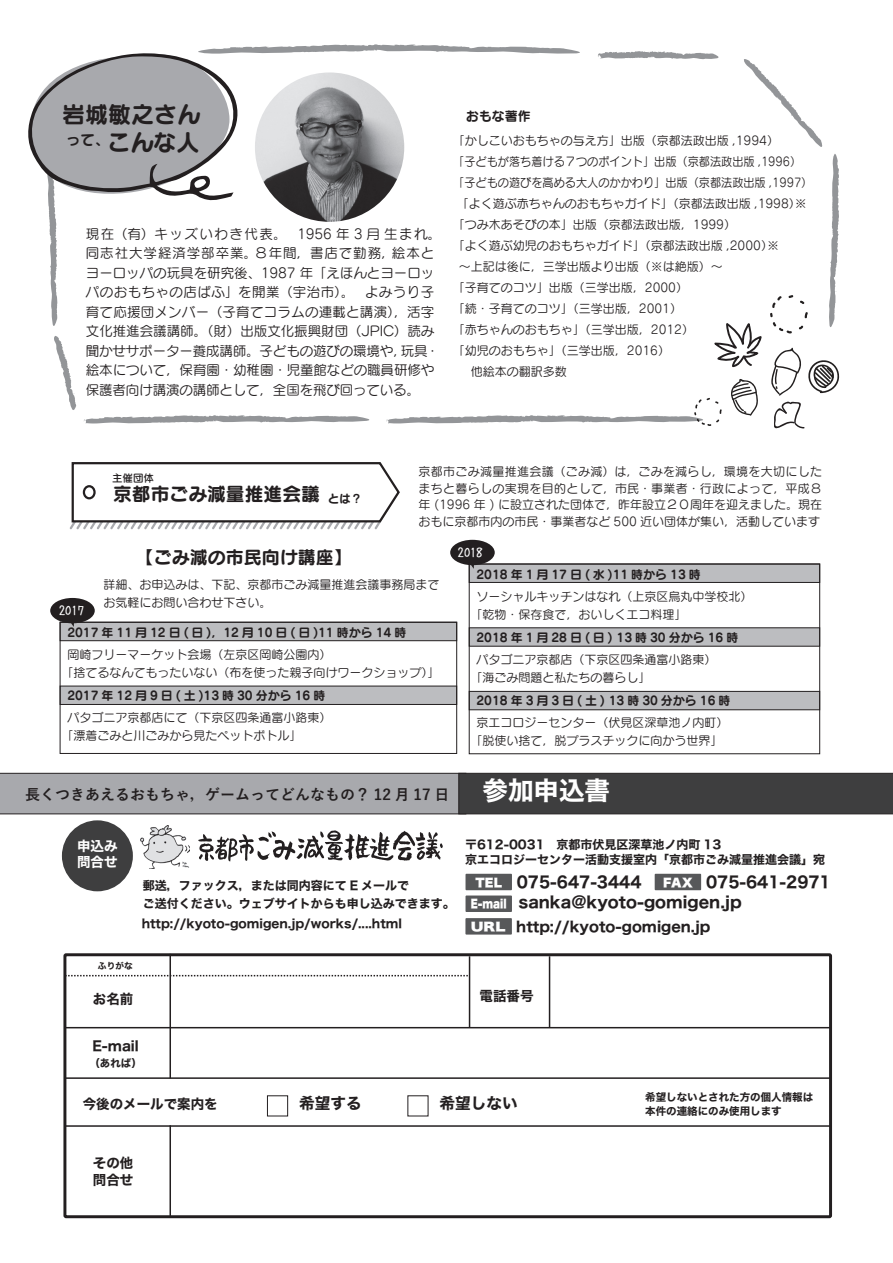
<style>
.page{position:relative;width:893px;height:1263px;background:#fff}
.page>*{position:absolute;margin:0;border:0;box-sizing:border-box;transform-origin:0 0}
.t1{font:25.5px "Hiragino Sans W7";color:#fff}
.t2{font:22.95px/28.3px "Seurat Pro B";color:#231f20;text-align:right}
.t3{font:18.75px "Seurat Pro B";color:#231f20}
.t4{font:18px "Seurat Pro B";color:#231f20}
.t5{font:15.75px/20.2px "Hiragino Sans W7";color:#231f20;scale:.95 1}
.t6{font:15.6px "Hiragino Sans W7";color:#231f20}
.t7{font:700 15px "Yu Go";color:#231f20}
.t8{font:14.4px "Hiragino Sans W7";color:#231f20}
.t9{font:14.4px "Seurat Pro B";color:#231f20}
.t10{font:13.5px/19.5px "Seurat Pro M";color:#231f20}
.t11{font:13.5px/16.5px "Hiragino Sans W7";color:#231f20}
.t12{font:13.5px/16.5px "Hiragino Sans W7";color:#fff}
.t13{font:13.05px "Seurat Pro B";color:#231f20}
.t14{font:12.6px "Sanafon Kaku OT";color:#fff}
.t15{font:12px/18px "Seurat Pro M";color:#231f20}
.t16{font:12px/18px "Hiragino Sans W7";color:#231f20}
.t17{font:12px "Seurat Pro B";letter-spacing:.25em;color:#231f20}
.t18{font:12px "Seurat Pro M";color:#231f20;scale:.93 1}
.t19{font:12px "Seurat Pro B";letter-spacing:.125em;color:#231f20}
.t20{font:11.55px/22.6px "Hiragino Sans W9";color:#fff;scale:.81 1}
.t21{font:11.55px "Seurat Pro B";color:#231f20}
.t22{font:10.5px/13.5px "Hiragino Sans W7";color:#231f20}
.t23{font:10.5px "Seurat Pro DB";color:#231f20}
.t24{font:8.7px "Hiragino Sans W7";color:#231f20}
.s1{font-family:"Hiragino Sans W9";font-size:11.55px;color:#fff}
</style>
<div class="page">
<svg style="left:70px;top:462px;width:330px;height:67px"></svg>
<div style="left:84px;top:486px;width:11px;height:12px;background:#fff;border-radius:50%"></div>
<div style="left:83px;top:485px;width:13px;height:14px;border:2px solid #231f20;border-radius:50%"></div>
<div style="left:60px;top:686px;width:397px;height:19px;background:#bcbdc0;border:1px solid #231f20"></div>
<div style="left:60px;top:622px;width:397px;height:19px;background:#bcbdc0;border:1px solid #231f20"></div>
<div style="left:469px;top:564px;width:351px;height:19px;background:#bcbdc0;border:1px solid #231f20"></div>
<div style="left:469px;top:628px;width:351px;height:18px;background:#bcbdc0"></div>
<div style="left:469px;top:691px;width:351px;height:19px;background:#bcbdc0;border:1px solid #231f20"></div>
<div style="left:62px;top:820px;width:71px;height:71px;background:#3e3e3f;border-radius:50%"></div>
<div style="left:63px;top:953px;width:769px;height:265px;border:3px solid #231f20"></div>
<div style="left:465px;top:874px;width:47px;height:16px;background:#57585a"></div>
<div style="left:655px;top:874px;width:46px;height:16px;background:#57585a"></div>
<div style="left:465px;top:895px;width:47px;height:17px;background:#57585a"></div>
<div style="left:465px;top:918px;width:47px;height:16px;background:#57585a"></div>
<div style="left:267px;top:1096px;width:21px;height:20px;border:1px solid #231f20"></div>
<img style="left:141px;top:825px;width:48px;height:44px">
<hr style="left:65px;top:1027px;width:766px;height:1px;background:#231f20">
<svg style="left:66px;top:975px;width:403px;height:1px"></svg>
<hr style="left:65px;top:1077px;width:766px;height:2px;background:#231f20">
<hr style="left:65px;top:1125px;width:766px;height:2px;background:#231f20">
<hr style="left:169px;top:954px;width:2px;height:74px;background:#231f20">
<hr style="left:169px;top:1125px;width:2px;height:91px;background:#231f20">
<hr style="left:469px;top:956px;width:1px;height:72px;background:#231f20">
<hr style="left:549px;top:956px;width:1px;height:72px;background:#231f20">
<hr style="left:169px;top:1028px;width:2px;height:50px;background:#231f20">
<svg style="left:198px;top:830px;width:245px;height:32px"></svg>
<svg style="left:0;top:773px;width:893px;height:41px;background:#717274"></svg>
<div style="left:60px;top:622px;width:397px;height:132px;border:1px solid #231f20"></div>
<div style="left:469px;top:564px;width:351px;height:190px;border:1px solid #231f20"></div>
<svg style="left:50px;top:598px;width:45px;height:29px"></svg>
<svg style="left:450px;top:540px;width:45px;height:29px"></svg>
<svg style="left:28px;top:44px;width:812px;height:385px"></svg>
<h2 class="t2" style="left:62px;top:99px;width:139px">岩城敏之さんこんな人</h2>
<p class="t9" style="left:66px;top:130px;width:45px">って、</p>
<p class="t10" style="left:86px;top:223px;width:357px">現在（有）キッズいわき代表。　1956 年 3 月 生まれ。同志社大学経済学部卒業。８年間，書店で勤務，絵本とヨーロッパの玩具を研究後、1987 年「えほんとヨーロッパのおもちゃの店ぱふ」を開業（宇治市）。　よみうり子育て応援団メンバー（子育てコラムの連載と講演），活字文化推進会議講師。（財）出版文化振興財団（JPIC）読み聞かせサポーター養成講師。子どもの遊びの環境や，玩具・絵本について，保育園・幼稚園・児童館などの職員研修や保護者向け講演の講師として，全国を飛び回っている。</p>
<p class="t13" style="left:466px;top:107px;width:67px">おもな著作</p>
<p class="t15" style="left:453px;top:131px;width:328px">「かしこいおもちゃの与え方」出版（京都法政出版 ,1994）</p>
<p class="t18" style="left:453px;top:153px;width:376px">「子どもが落ち着ける７つのポイント」出版（京都法政出版 ,1996）</p>
<p class="t18" style="left:453px;top:174px;width:388px">「子どもの遊びを高める大人のかかわり」出版（京都法政出版 ,1997）</p>
<p class="t15" style="left:457px;top:194px;width:352px">「よく遊ぶ赤ちゃんのおもちゃガイド」（京都法政出版 ,1998）※</p>
<p class="t15" style="left:453px;top:215px;width:285px">「つみ木あそびの本」出版（京都法政出版，1999）</p>
<p class="t15" style="left:453px;top:236px;width:328px">「よく遊ぶ幼児のおもちゃガイド」（京都法政出版 ,2000）※</p>
<p class="t15" style="left:459px;top:257px;width:265px">～上記は後に，三学出版より出版（※は絶版）～</p>
<p class="t15" style="left:453px;top:278px;width:237px">「子育てのコツ」出版（三学出版，2000）</p>
<p class="t15" style="left:453px;top:299px;width:231px">「続・子育てのコツ」（三学出版，2001）</p>
<p class="t15" style="left:453px;top:320px;width:243px">「赤ちゃんのおもちゃ」（三学出版，2012）</p>
<p class="t15" style="left:453px;top:341px;width:219px">「幼児のおもちゃ」（三学出版，2016）</p>
<p class="t15" style="left:459px;top:362px;width:109px">　他絵本の翻訳多数</p>
<p class="t23" style="left:112px;top:471px;width:44px">主催団体</p>
<h3 class="t3" style="left:113px;top:481px;width:208px">京都市ごみ減量推進会議</h3>
<p class="t21" style="left:328px;top:490px;width:36px">とは？</p>
<h3 class="t4" style="left:136px;top:545px;width:218px">【ごみ減の市民向け講座】</h3>
<p class="t15" style="left:419px;top:463px;width:405px;line-height:16.5px;text-align:justify">京都市ごみ減量推進会議（ごみ減）は，ごみを減らし，環境を大切にしたまちと暮らしの実現を目的として，市民・事業者・行政によって，平成８年 (1996 年 ) に設立された団体で，昨年設立２０周年を迎えました。現在おもに京都市内の市民・事業者など 500 近い団体が集い，活動しています</p>
<p class="t14" style="left:458px;top:546px;width:27px">2018</p>
<p class="t15" style="left:103px;top:575px;width:337px">詳細、お申込みは、下記、京都市ごみ減量推進会議事務局までお気軽にお問い合わせ下さい。</p>
<p class="t19" style="left:67px;top:624px;width:340px">2017年11月12日(日)，12月10日(日)11時から14時</p>
<p class="t15" style="left:61px;top:645px;width:379px;text-indent:6px">岡崎フリーマーケット会場（左京区岡崎公園内）<br>「捨てるなんてもったいない（布を使った親子向けワークショップ）」</p>
<p class="t17" style="left:67px;top:687px;width:259px">2017年12月9日(土)13時30分から16時</p>
<p class="t15" style="left:61px;top:708px;width:271px;text-indent:6px">パタゴニア京都店にて（下京区四条通富小路東）「漂着ごみと川ごみから見たペットボトル」</p>
<p class="t14" style="left:59px;top:604px;width:27px">2017</p>
<p class="t19" style="left:476px;top:566px;width:226px">2018年1月17日(水)11時から13時</p>
<p class="t15" style="left:470px;top:587px;width:283px;text-indent:6px">ソーシャルキッチンはなれ（上京区烏丸中学校北）「乾物・保存食で，おいしくエコ料理」</p>
<p class="t17" style="left:476px;top:629px;width:263px">2018年1月28日(日) 13時30分から16時</p>
<p class="t15" style="left:470px;top:650px;width:247px;text-indent:6px">パタゴニア京都店（下京区四条通富小路東）「海ごみ問題と私たちの暮らし」</p>
<p class="t17" style="left:476px;top:692px;width:256px">2018年3月3日(土) 13時30分から16時</p>
<p class="t15" style="left:470px;top:713px;width:259px;text-align:center">京エコロジーセンター（伏見区深草池ノ内町）「脱使い捨て，脱プラスチックに向かう世界」</p>
<p class="t7" style="left:25px;top:786px;width:426px">長くつきあえるおもちゃ，ゲームってどんなもの？ 12 月 17 日</p>
<h1 class="t1" style="left:483px;top:771px;width:129px">参加申込書</h1>
<p class="t12" style="left:77px;top:838px;width:42px">申込み問合せ</p>
<p class="t16" style="left:143px;top:876px;width:313px">郵送，ファックス，または同内容にて E メールで<br>ご送付ください。ウェブサイトからも申し込みできます。</p>
<p class="t16" style="left:142px;top:914px;width:262px">http://kyoto-gomigen.jp/works/....html</p>
<p class="t24" style="left:98px;top:959px;width:36px">ふりがな</p>
<p class="t11" style="left:93px;top:991px;width:42px">お名前</p>
<p class="t16" style="left:465px;top:837px;width:361px;line-height:15px">〒612-0031　京都市伏見区深草池ノ内町 13<br>京エコロジーセンター活動支援室内「京都市ごみ減量推進会議」宛</p>
<p class="t20" style="left:471px;top:893px;width:46px">E-mail<br>URL</p>
<h3 class="t5" style="left:518px;top:873px;width:236px;text-indent:-43px"><span class="s1">TEL</span> 075-647-3444 sanka@kyoto-gomigen.jp</h3>
<h3 class="t5" style="left:663px;top:873px;width:178px"><span class="s1">FAX</span> 075-641-2971</h3>
<p class="t8" style="left:516px;top:915px;width:196px">http://kyoto-gomigen.jp</p>
<p class="t11" style="left:480px;top:988px;width:55px">電話番号</p>
<p class="t11" style="left:92px;top:1039px;width:48px">E-mail</p>
<p class="t22" style="left:89px;top:1056px;width:54px">（あれば）</p>
<p class="t11" style="left:83px;top:1096px;width:136px">今後のメールで案内を</p>
<p class="t11" style="left:93px;top:1155px;width:42px">その他問合せ</p>
<h3 class="t6" style="left:299px;top:1091px;width:64px">希望する</h3>
<h3 class="t6" style="left:440px;top:1091px;width:79px">希望しない</h3>
<p class="t22" style="left:645px;top:1091px;width:169px">希望しないとされた方の個人情報は本件の連絡にのみ使用します</p>
</div>
